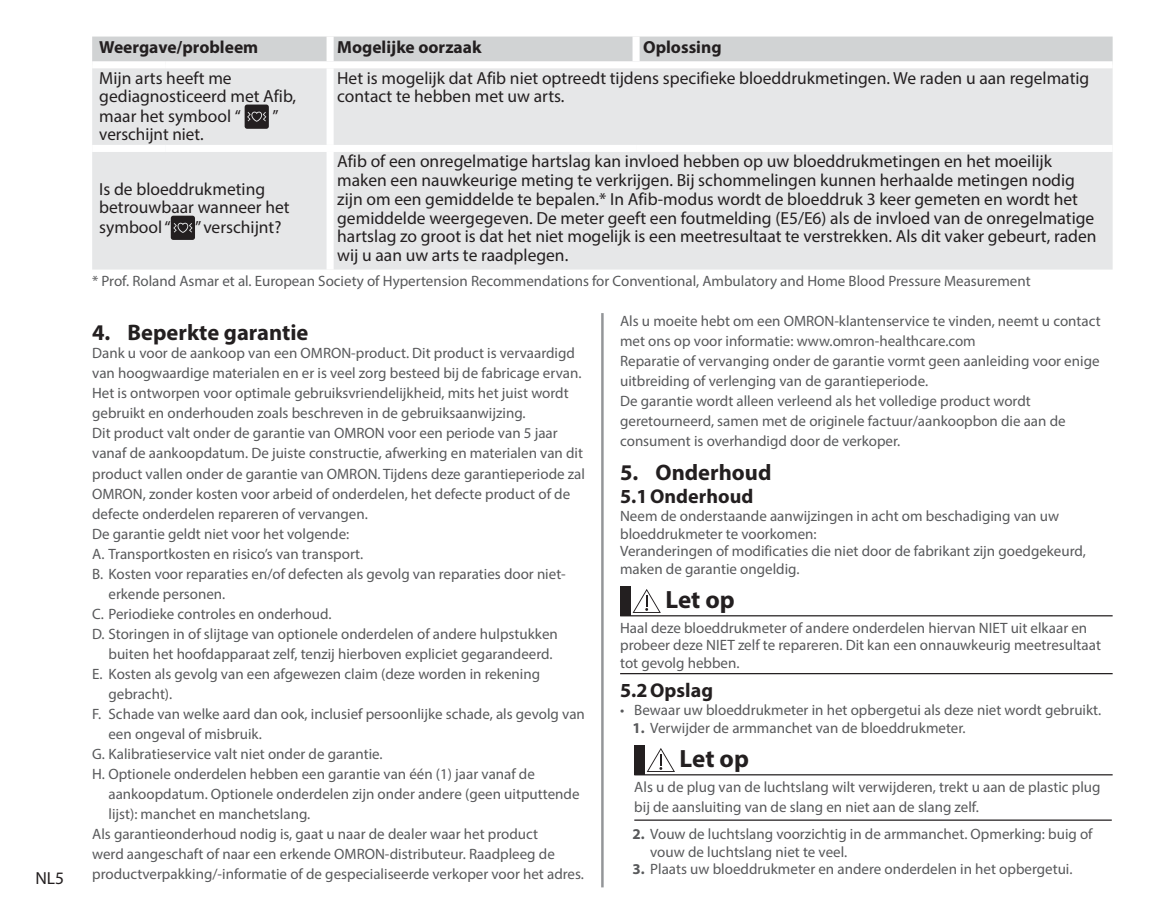
<style>
.page{position:relative;width:1170px;height:923px;background:#fff}
.page>*{position:absolute;margin:0;border:0;box-sizing:border-box;transform-origin:0 0}
.t1{font:700 25px "Myriad Pro";color:#231f20}
.t2{font:700 22.5px "Myriad Pro";color:#231f20}
.t3{font:700 20px "Myriad Pro";color:#231f20}
.t4{font:17.5px/18.8px "Myriad Pro";color:#231f20}
.t5{font:700 17.5px "Myriad Pro";color:#231f20}
.t6{font:15px/20px "Myriad Pro";color:#58595b}
.s1{font-weight:700}
</style>
<div class="page">
<div style="left:92px;top:37px;width:1021px;height:24px;background:#d1d3d4"></div>
<div style="left:92px;top:68px;width:1021px;height:201px;background:#e6e7e8"></div>
<div style="left:327px;top:68px;width:7px;height:77px;background:#fff"></div>
<div style="left:92px;top:145px;width:74px;height:7px;background:#fff"></div>
<div style="left:166px;top:145px;width:470px;height:7px;background:#fff"></div>
<div style="left:327px;top:152px;width:7px;height:117px;background:#fff"></div>
<div style="left:636px;top:145px;width:477px;height:7px;background:#fff"></div>
<div style="left:327px;top:37px;width:7px;height:24px;background:#fff"></div>
<div style="left:633px;top:37px;width:7px;height:24px;background:#fff"></div>
<svg style="left:245px;top:105px;width:24px;height:24px"></svg>
<svg style="left:171px;top:216px;width:24px;height:24px"></svg>
<div style="left:620px;top:586px;width:11px;height:29px;background:#231f20"></div>
<hr style="left:620px;top:615px;width:493px;height:1px;background:#231f20">
<svg style="left:633px;top:589px;width:28px;height:24px"></svg>
<hr style="left:620px;top:673px;width:493px;height:1px;background:#231f20">
<div style="left:634px;top:745px;width:11px;height:29px;background:#231f20"></div>
<hr style="left:634px;top:774px;width:479px;height:1px;background:#231f20">
<svg style="left:647px;top:748px;width:28px;height:24px"></svg>
<hr style="left:634px;top:819px;width:478px;height:1px;background:#231f20">
<hr style="left:601px;top:313px;width:3px;height:574px;background:#939598">
<p class="t4" style="left:35px;top:870px;width:30px">NL5</p>
<p class="t5" style="left:99px;top:41px;width:161px">Weergave/probleem</p>
<p class="t5" style="left:337px;top:41px;width:146px">Mogelijke oorzaak</p>
<p class="t5" style="left:643px;top:41px;width:80px">Oplossing</p>
<p class="t4" style="left:99px;top:70px;width:198px">Mijn arts heeft me gediagnosticeerd met Afib, maar het symbool “</p>
<p class="t4" style="left:337px;top:70px;width:754px">Het is mogelijk dat Afib niet optreedt tijdens specifieke bloeddrukmetingen. We raden u aan regelmatig contact te hebben met uw arts.</p>
<p class="t4" style="left:272px;top:108px;width:8px">”</p>
<p class="t4" style="left:99px;top:127px;width:106px">verschijnt niet.</p>
<p class="t4" style="left:337px;top:154px;width:761px">Afib of een onregelmatige hartslag kan invloed hebben op uw bloeddrukmetingen en het moeilijk maken een nauwkeurige meting te verkrijgen. Bij schommelingen kunnen herhaalde metingen nodig zijn om een gemiddelde te bepalen.* In Afib-modus wordt de bloeddruk 3 keer gemeten en wordt het gemiddelde weergegeven. De meter geeft een foutmelding (E5/E6) als de invloed van de onregelmatige hartslag zo groot is dat het niet mogelijk is een meetresultaat te verstrekken. Als dit vaker gebeurt, raden wij u aan uw arts te raadplegen.</p>
<p class="t6" style="left:92px;top:272px;width:940px">* Prof. Roland Asmar et al. European Society of Hypertension Recommendations for Conventional, Ambulatory and Home Blood Pressure Measurement</p>
<h2 class="t2" style="left:92px;top:324px;width:218px">4. Beperkte garantie</h2>
<p class="t6" style="left:92px;top:345px;width:484px">Dank u voor de aankoop van een OMRON-product. Dit product is vervaardigd</p>
<p class="t6" style="left:92px;top:365px;width:491px">van hoogwaardige materialen en er is veel zorg besteed bij de fabricage ervan.</p>
<p class="t6" style="left:92px;top:385px;width:478px">Het is ontworpen voor optimale gebruiksvriendelijkheid, mits het juist wordt</p>
<p class="t6" style="left:92px;top:405px;width:435px">gebruikt en onderhouden zoals beschreven in de gebruiksaanwijzing.</p>
<p class="t6" style="left:92px;top:425px;width:467px">Dit product valt onder de garantie van OMRON voor een periode van 5 jaar</p>
<p class="t6" style="left:92px;top:445px;width:492px">vanaf de aankoopdatum. De juiste constructie, afwerking en materialen van dit</p>
<p class="t6" style="left:92px;top:465px;width:494px">product vallen onder de garantie van OMRON. Tijdens deze garantieperiode zal</p>
<p class="t6" style="left:92px;top:485px;width:480px">OMRON, zonder kosten voor arbeid of onderdelen, het defecte product of de</p>
<p class="t6" style="left:92px;top:505px;width:277px">defecte onderdelen repareren of vervangen.</p>
<p class="t6" style="left:92px;top:525px;width:259px">De garantie geldt niet voor het volgende:</p>
<p class="t6" style="left:92px;top:545px;width:273px">A. Transportkosten en risico’s van transport.</p>
<p class="t6" style="left:92px;top:565px;width:475px">B. Kosten voor reparaties en/of defecten als gevolg van reparaties door niet-</p>
<p class="t6" style="left:108px;top:585px;width:118px">erkende personen.</p>
<p class="t6" style="left:92px;top:605px;width:241px">C. Periodieke controles en onderhoud.</p>
<p class="t6" style="left:92px;top:625px;width:467px">D. Storingen in of slijtage van optionele onderdelen of andere hulpstukken</p>
<p class="t6" style="left:108px;top:645px;width:446px">buiten het hoofdapparaat zelf, tenzij hierboven expliciet gegarandeerd.</p>
<p class="t6" style="left:92px;top:665px;width:449px">E. Kosten als gevolg van een afgewezen claim (deze worden in rekening</p>
<p class="t6" style="left:108px;top:685px;width:65px">gebracht).</p>
<p class="t6" style="left:92px;top:705px;width:494px">F. Schade van welke aard dan ook, inclusief persoonlijke schade, als gevolg van</p>
<p class="t6" style="left:108px;top:725px;width:155px">een ongeval of misbruik.</p>
<p class="t6" style="left:92px;top:745px;width:292px">G. Kalibratieservice valt niet onder de garantie.</p>
<p class="t6" style="left:92px;top:765px;width:444px">H. Optionele onderdelen hebben een garantie van één (1) jaar vanaf de</p>
<p class="t6" style="left:108px;top:785px;width:473px">aankoopdatum. Optionele onderdelen zijn onder andere (geen uitputtende</p>
<p class="t6" style="left:108px;top:805px;width:203px">lijst): manchet en manchetslang.</p>
<p class="t6" style="left:92px;top:825px;width:447px">Als garantieonderhoud nodig is, gaat u naar de dealer waar het product</p>
<p class="t6" style="left:92px;top:845px;width:464px">werd aangeschaft of naar een erkende OMRON-distributeur. Raadpleeg de</p>
<p class="t6" style="left:92px;top:865px;width:493px">productverpakking/-informatie of de gespecialiseerde verkoper voor het adres.</p>
<p class="t4" style="left:99px;top:181px;width:192px">Is de bloeddrukmeting betrouwbaar wanneer het symbool “</p>
<p class="t4" style="left:195px;top:219px;width:88px">” verschijnt?</p>
<p class="t6" style="left:620px;top:312px;width:482px">Als u moeite hebt om een OMRON-klantenservice te vinden, neemt u contact met ons op voor informatie: www.omron-healthcare.com<br>Reparatie of vervanging onder de garantie vormt geen aanleiding voor enige uitbreiding of verlenging van de garantieperiode.<br>De garantie wordt alleen verleend als het volledige product wordt geretourneerd, samen met de originele factuur/aankoopbon die aan de consument is overhandigd door de verkoper.</p>
<h2 class="t2" style="left:620px;top:464px;width:153px">5. Onderhoud</h2>
<h3 class="t3" style="left:620px;top:488px;width:135px">5.1 Onderhoud</h3>
<p class="t6" style="left:620px;top:509px;width:467px;line-height:17.5px">Neem de onderstaande aanwijzingen in acht om beschadiging van uw bloeddrukmeter te voorkomen:<br>Veranderingen of modificaties die niet door de fabrikant zijn goedgekeurd, maken de garantie ongeldig.</p>
<h1 class="t1" style="left:665px;top:590px;width:71px">Let op</h1>
<p class="t6" style="left:620px;top:620px;width:482px;line-height:17.5px">Haal deze bloeddrukmeter of andere onderdelen hiervan NIET uit elkaar en probeer deze NIET zelf te repareren. Dit kan een onnauwkeurig meetresultaat tot gevolg hebben.</p>
<h3 class="t3" style="left:620px;top:682px;width:94px">5.2 Opslag</h3>
<p class="t6" style="left:620px;top:701px;width:483px">• Bewaar uw bloeddrukmeter in het opbergetui als deze niet wordt gebruikt.</p>
<p class="t6" style="left:633px;top:719px;width:335px"><span class="s1">1.</span> Verwijder de armmanchet van de bloeddrukmeter.</p>
<h1 class="t1" style="left:680px;top:749px;width:71px">Let op</h1>
<p class="t6" style="left:634px;top:778px;width:468px">Als u de plug van de luchtslang wilt verwijderen, trekt u aan de plastic plug bij de aansluiting van de slang en niet aan de slang zelf.</p>
<p class="t6" style="left:650px;top:826px;width:444px;line-height:17.5px;text-indent:-18px"><span class="s1">2.</span> Vouw de luchtslang voorzichtig in de armmanchet. Opmerking: buig of vouw de luchtslang niet te veel.</p>
<p class="t6" style="left:633px;top:860px;width:442px"><span class="s1">3.</span> Plaats uw bloeddrukmeter en andere onderdelen in het opbergetui.</p>
</div>
